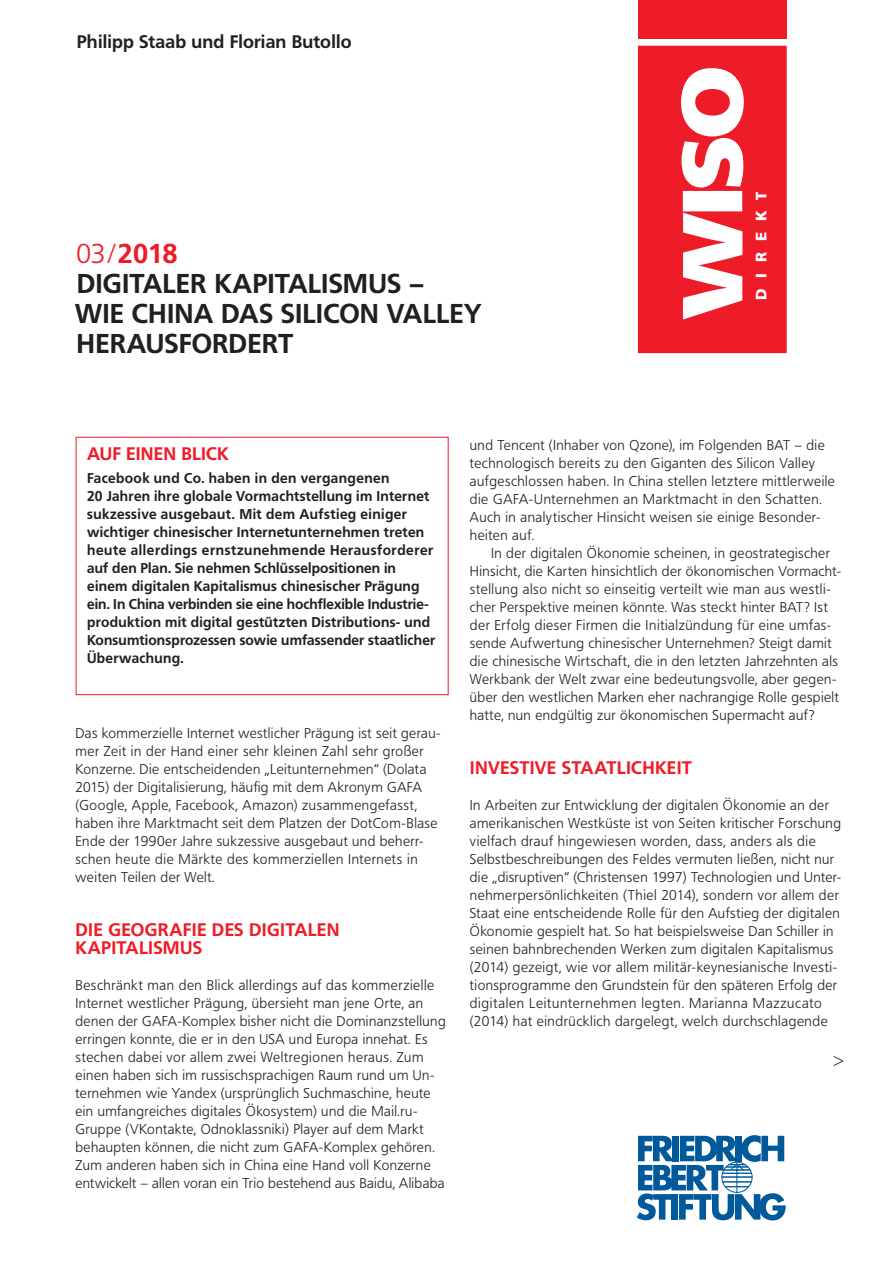
<style>
.page{position:relative;width:893px;height:1263px;background:#fff}
.page>*{position:absolute;margin:0;border:0;box-sizing:border-box;transform-origin:0 0}
.t1{font:700 27px/30px "Frutiger BQ";letter-spacing:.005em;color:#231f20}
.t2{font:700 27px "Frutiger BQ";color:#ee1c28}
.Fließtext_Light_-_oh{font:700 18px/18px "Frutiger BQ";letter-spacing:.015em;color:#ee1c28}
.t3{font:700 18px "Frutiger BQ";letter-spacing:.01em;color:#231f20}
.t4{font:900 15px "Frutiger BQ";letter-spacing:.73em;color:#fff}
.Fließtext_Light_-_oh-2{font:300 14.1px/18px "Frutiger BQ";letter-spacing:.03em;color:#231f20}
.Fließtext_Light_-_mi{font:300 14.1px/18px "Frutiger BQ";letter-spacing:.03em;color:#231f20}
.Fließext_Bold{font:700 14.1px/18px "Frutiger BQ";letter-spacing:.02em;color:#231f20}
.s1{font-weight:300}
</style>
<div class="page">
<div style="left:76px;top:437px;width:373px;height:258px;border:1px solid #ee1c28"></div>
<svg style="left:637px;top:1135px;width:149px;height:85px"></svg>
<div style="left:638px;top:0;width:149px;height:39px;background:#ee1c28"></div>
<svg style="left:638px;top:46px;width:149px;height:307px;fill:#ee1c28"></svg>
<p class="t3" style="left:77px;top:31px;width:276px">Philipp Staab und Florian Butollo</p>
<p class="t2" style="left:77px;top:237px;width:102px"><span class="s1">03/</span>2018</p>
<p class="t1" style="left:77px;top:269px;width:349px">DIGITALER KAPITALISMUS –</p>
<p class="t1" style="left:75px;top:299px;width:408px">WIE CHINA DAS SILICON VALLEY<br>HERAUSFORDERT</p>
<p class="t4" style="left:752px;top:300px;width:111px;rotate:-90deg">DIREKT</p>
<p class="Fließtext_Light_-_oh" style="left:87px;top:445px;width:143px">AUF EINEN BLICK</p>
<p class="Fließext_Bold" style="left:87px;top:469px;width:350px">Facebook und Co. haben in den vergangenen<br>20 Jahren ihre globale Vormachtstellung im Internet sukzessive ausgebaut. Mit dem Aufstieg einiger wichtiger chinesischer Internetunternehmen treten heute allerdings ernstzunehmende Herausforderer auf den Plan. Sie nehmen Schlüsselpositionen in einem digitalen Kapitalismus chinesischer Prägung ein. In China verbinden sie eine hochflexible Industrie&shy;produktion mit digital gestützten Distributions- und Konsumtionsprozessen sowie umfassender staatlicher Überwachung.</p>
<p class="Fließtext_Light_-_oh-2" style="left:75px;top:724px;width:367px">Das kommerzielle Internet westlicher Prägung ist seit gerau&shy;mer Zeit in der Hand einer sehr kleinen Zahl sehr großer Konzerne. Die entscheidenden „Leitunternehmen“ (Dolata 2015) der Digitalisierung, häufig mit dem Akronym GAFA (Google, Apple, Facebook, Amazon) zusammengefasst, haben ihre Marktmacht seit dem Platzen der DotCom-Blase Ende der 1990er Jahre sukzessive ausgebaut und beherr&shy;schen heute die Märkte des kommerziellen Internets in weiten Teilen der Welt.</p>
<p class="Fließtext_Light_-_oh" style="left:75px;top:921px;width:265px">DIE GEOGRAFIE DES DIGITALEN<br>KAPITALISMUS</p>
<p class="Fließtext_Light_-_oh-2" style="left:75px;top:976px;width:372px">Beschränkt man den Blick allerdings auf das kommerzielle Internet westlicher Prägung, übersieht man jene Orte, an denen der GAFA-Komplex bisher nicht die Dominanzstellung erringen konnte, die er in den USA und Europa innehat. Es stechen dabei vor allem zwei Weltregionen heraus. Zum einen haben sich im russischsprachigen Raum rund um Un&shy;ternehmen wie Yandex (ursprünglich Suchmaschine, heute ein umfangreiches digitales Ökosystem) und die Mail.ru-Gruppe (VKontakte, Odnoklassniki) Player auf dem Markt behaupten können, die nicht zum GAFA-Komplex gehören.<br>Zum anderen haben sich in China eine Hand voll Konzerne entwickelt – allen voran ein Trio bestehend aus Baidu, Alibaba</p>
<p class="Fließtext_Light_-_oh-2" style="left:470px;top:436px;width:367px">und Tencent (Inhaber von Qzone), im Folgenden BAT – die technologisch bereits zu den Giganten des Silicon Valley aufgeschlossen haben. In China stellen letztere mittlerweile die GAFA-Unternehmen an Marktmacht in den Schatten.<br>Auch in analytischer Hinsicht weisen sie einige Besonder&shy;heiten auf.</p>
<p class="Fließtext_Light_-_mi" style="left:470px;top:544px;width:373px;text-indent:21px">In der digitalen Ökonomie scheinen, in geostrategischer Hinsicht, die Karten hinsichtlich der ökonomischen Vormacht&shy;stellung also nicht so einseitig verteilt wie man aus westli&shy;cher Perspektive meinen könnte. Was steckt hinter BAT? Ist der Erfolg dieser Firmen die Initialzündung für eine umfas&shy;sende Aufwertung chinesischer Unternehmen? Steigt damit die chinesische Wirtschaft, die in den letzten Jahrzehnten als Werkbank der Welt zwar eine bedeutungsvolle, aber gegen&shy;über den westlichen Marken eher nachrangige Rolle gespielt hatte, nun endgültig zur ökonomischen Supermacht auf?</p>
<p class="Fließtext_Light_-_oh" style="left:470px;top:759px;width:224px">INVESTIVE STAATLICHKEIT</p>
<p class="Fließtext_Light_-_oh-2" style="left:470px;top:796px;width:373px">In Arbeiten zur Entwicklung der digitalen Ökonomie an der amerikanischen Westküste ist von Seiten kritischer Forschung vielfach drauf hingewiesen worden, dass, anders als die Selbstbeschreibungen des Feldes vermuten ließen, nicht nur die „disruptiven“ (Christensen 1997) Technologien und Unter&shy;nehmerpersönlichkeiten (Thiel 2014), sondern vor allem der Staat eine entscheidende Rolle für den Aufstieg der digitalen Ökonomie gespielt hat. So hat beispielsweise Dan Schiller in seinen bahnbrechenden Werken zum digitalen Kapitalismus (2014) gezeigt, wie vor allem militär-keynesianische Investi&shy;tionsprogramme den Grundstein für den späteren Erfolg der digitalen Leitunternehmen legten. Marianna Mazzucato (2014) hat eindrücklich dargelegt, welch durchschlagende</p>
<p class="Fließtext_Light_-_oh-2" style="left:834px;top:1052px;width:11px">&gt;</p>
</div>
